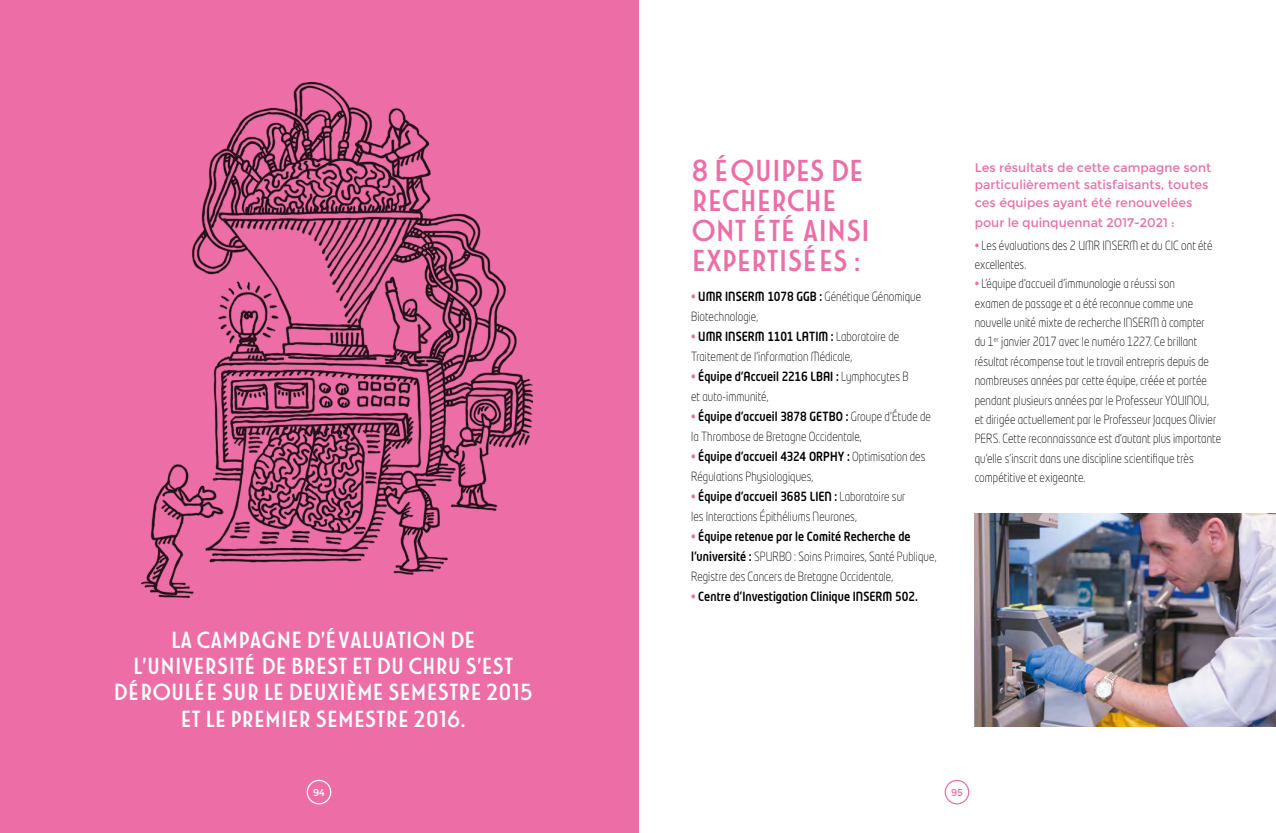
<style>
.page{position:relative;width:1276px;height:833px;background:#fff}
.page>*{position:absolute;margin:0;border:0;box-sizing:border-box;transform-origin:0 0}
.t1{font:32.5px/30px "FIATADVERT01 A";letter-spacing:-.04em;color:#ed6ea7}
.t2{font:25px/26.2px "FIATADVERT01 A";letter-spacing:-.04em;color:#fff;text-align:center}
.t3{font:300 12.5px/19.4px "Neo Tech Std";letter-spacing:.005em;color:#000;scale:.85 1}
.t4{font:12.5px/17.5px "Montserrat";color:#ed6ea7}
.t5{font:500 12.5px "Neo Tech Std";letter-spacing:.005em;color:#000;scale:.85 1}
.t6{font:10px "Montserrat";color:#fff}
.t7{font:10px "Montserrat";color:#ed6ea7}
.s1{font-weight:500;color:#ed6ea7}
.s2{font-weight:500}
.s3{color:#ed6ea7}
</style>
<div class="page">
<div style="left:0;top:0;width:638px;height:833px;background:#ed6ea7"></div>
<div style="left:944px;top:780px;width:25px;height:24px;border:1px solid #ed6ea7;border-radius:50%"></div>
<div style="left:307px;top:780px;width:24px;height:24px;border:1px solid #fff;border-radius:50%"></div>
<img style="left:974px;top:514px;width:302px;height:212px">
<img style="left:141px;top:83px;width:391px;height:514px">
<h2 class="t2" style="left:113px;top:627px;width:421px">LA CAMPAGNE D’ÉVALUATION DE L’UNIVERSITÉ DE BREST ET DU CHRU S’EST DÉROULÉE SUR LE DEUXIÈME SEMESTRE 2015<br>ET LE PREMIER SEMESTRE 2016.</h2>
<h1 class="t1" style="left:691px;top:156px;width:181px">8 ÉQUIPES DE<br>RECHERCHE<br>ONT ÉTÉ AINSI<br>EXPERTISÉES :</h1>
<p class="t3" style="left:691px;top:287px;width:272px;line-height:20px"><span class="s1">•</span> <span class="s2">UMR INSERM 1078 GGB :</span> Génétique Génomique<br>Biotechnologie,</p>
<p class="t3" style="left:691px;top:327px;width:246px;line-height:20px"><span class="s1">•</span> <span class="s2">UMR INSERM 1101 LATIM :</span> Laboratoire de<br>Traitement de l’information Médicale,</p>
<p class="t3" style="left:691px;top:367px;width:257px;line-height:20px"><span class="s1">•</span> <span class="s2">Équipe d’Accueil 2216 LBAI :</span> Lymphocytes B et auto-immunité,</p>
<p class="t3" style="left:691px;top:407px;width:284px;line-height:20px"><span class="s1">•</span> <span class="s2">Équipe d’accueil 3878 GETBO :</span> Groupe d’Étude de la Thrombose de Bretagne Occidentale,</p>
<p class="t3" style="left:691px;top:447px;width:277px;line-height:20px"><span class="s1">•</span> <span class="s2">Équipe d’accueil 4324 ORPHY :</span> Optimisation des<br>Régulations Physiologiques,</p>
<p class="t3" style="left:691px;top:487px;width:254px;line-height:20px"><span class="s1">•</span> <span class="s2">Équipe d’accueil 3685 LIEN :</span> Laboratoire sur les Interactions Épithéliums Neurones,</p>
<p class="t3" style="left:691px;top:527px;width:290px;line-height:20px"><span class="s1">•</span> <span class="s2">Équipe retenue par le Comité Recherche de l’université :</span> SPURBO : Soins Primaires, Santé Publique,<br>Registre des Cancers de Bretagne Occidentale,</p>
<p class="t5" style="left:691px;top:589px;width:268px"><span class="s3">•</span> Centre d’Investigation Clinique INSERM 502.</p>
<p class="t4" style="left:974px;top:159px;width:238px">Les résultats de cette campagne sont particulièrement satisfaisants, toutes ces équipes ayant été renouvelées</p>
<p class="t4" style="left:974px;top:214px;width:202px">pour le quinquennat 2017-2021 :</p>
<p class="t3" style="left:974px;top:235px;width:281px"><span class="s3">•</span> Les évaluations des 2 UMR INSERM et du CIC ont été excellentes.</p>
<p class="t3" style="left:974px;top:274px;width:291px"><span class="s3">•</span> L’équipe d’accueil d’immunologie a réussi son<br>examen de passage et a été reconnue comme une nouvelle unité mixte de recherche INSERM à compter<br>du 1<sup>er</sup> janvier 2017 avec le numéro 1227. Ce brillant résultat récompense tout le travail entrepris depuis de nombreuses années par cette équipe, créée et portée pendant plusieurs années par le Professeur YOUINOU,<br>et dirigée actuellement par le Professeur Jacques Olivier PERS. Cette reconnaissance est d’autant plus importante qu’elle s’inscrit dans une discipline scientifique très compétitive et exigeante.</p>
<p class="t6" style="left:313px;top:786px;width:13px">94</p>
<p class="t7" style="left:951px;top:786px;width:13px">95</p>
</div>
